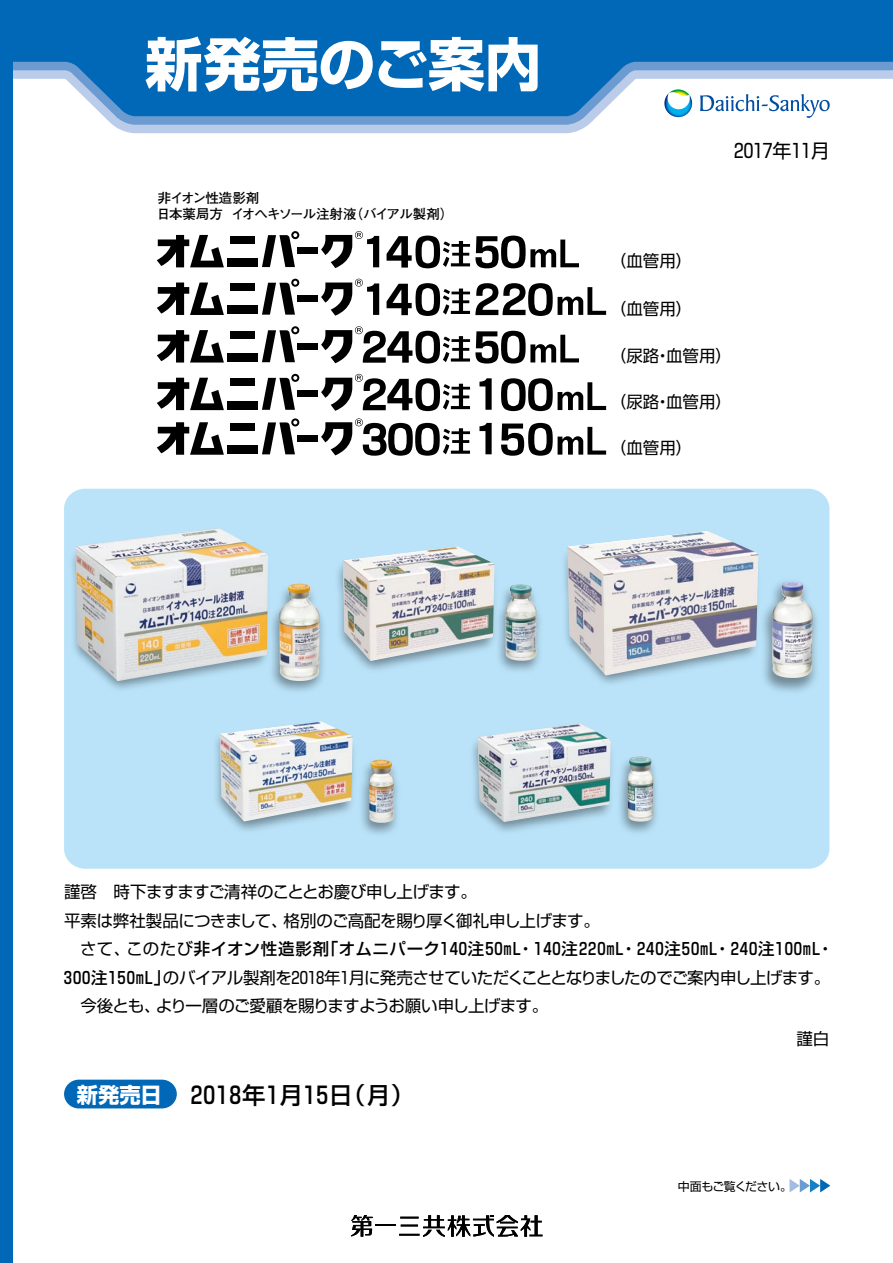
<style>
.page{position:relative;width:893px;height:1263px;background:#fff}
.page>*{position:absolute;margin:0;border:0;box-sizing:border-box;transform-origin:0 0}
.t1{font:700 57.45px "Shin Go Pro";letter-spacing:-.01em;color:#fff}
.t2{font:500 23.4px "Shin Go Pro";color:#000}
.t3{font:700 21.3px "Shin Go Pro";color:#fff}
.t4{font:19.2px "Shin Go Pro";color:#000}
.t5{font:16.5px/28.5px "Shin Go Pro";letter-spacing:-.045em;color:#000}
.t6{font:500 16.5px "Shin Go Pro";letter-spacing:.04em;color:#000}
.t7{font:16.5px "UD Shin Go Pro";color:#000}
.t8{font:700 13.5px "Futo Go B101 Pro";letter-spacing:-.065em;color:#000}
.t9{font:11.85px "Shin Go Pro";letter-spacing:-.05em;color:#000}
.s1{font-weight:400}
</style>
<div class="page">
<div style="left:113px;top:125px;width:475px;height:8px;background:#bbccea"></div>
<svg style="left:103px;top:116px;width:577px;height:9px;fill:#6c9bd2"></svg>
<svg style="left:13px;top:0;width:880px;height:116px;background:#237cc0"></svg>
<div style="left:0;top:0;width:13px;height:1263px;background:#0068b7"></div>
<svg style="left:700px;top:94px;width:130px;height:24px"></svg>
<svg style="left:664px;top:89px;width:28px;height:28px"></svg>
<svg style="left:789px;top:1179px;width:41px;height:13px"></svg>
<hr style="left:376px;top:1224px;width:20px;height:2px;background:#000">
<svg style="left:399px;top:1215px;width:143px;height:22px"></svg>
<svg style="left:351px;top:1215px;width:22px;height:22px"></svg>
<div style="left:64px;top:489px;width:765px;height:380px;background:#bae3f9;border-radius:21px"></div>
<div style="left:297px;top:248px;width:20px;height:6px;background:#000"></div>
<svg style="left:157px;top:235px;width:67px;height:32px"></svg>
<div style="left:231px;top:236px;width:24px;height:7px;background:#000"></div>
<div style="left:228px;top:258px;width:30px;height:8px;background:#000"></div>
<svg style="left:262px;top:231px;width:37px;height:36px"></svg>
<svg style="left:321px;top:231px;width:58px;height:37px"></svg>
<svg style="left:387px;top:236px;width:192px;height:32px"></svg>
<div style="left:297px;top:295px;width:20px;height:7px;background:#000"></div>
<svg style="left:157px;top:282px;width:67px;height:33px"></svg>
<div style="left:231px;top:284px;width:24px;height:7px;background:#000"></div>
<div style="left:228px;top:306px;width:30px;height:8px;background:#000"></div>
<svg style="left:262px;top:279px;width:37px;height:36px"></svg>
<svg style="left:321px;top:279px;width:58px;height:37px"></svg>
<svg style="left:387px;top:283px;width:219px;height:33px"></svg>
<div style="left:297px;top:343px;width:20px;height:6px;background:#000"></div>
<svg style="left:157px;top:330px;width:67px;height:33px"></svg>
<div style="left:231px;top:331px;width:24px;height:8px;background:#000"></div>
<div style="left:228px;top:353px;width:30px;height:8px;background:#000"></div>
<svg style="left:262px;top:326px;width:37px;height:36px"></svg>
<svg style="left:321px;top:326px;width:258px;height:37px"></svg>
<svg style="left:479px;top:378px;width:13px;height:32px"></svg>
<svg style="left:501px;top:378px;width:105px;height:33px"></svg>
<div style="left:297px;top:390px;width:20px;height:7px;background:#000"></div>
<svg style="left:157px;top:378px;width:67px;height:32px"></svg>
<div style="left:231px;top:379px;width:24px;height:7px;background:#000"></div>
<div style="left:228px;top:401px;width:30px;height:8px;background:#000"></div>
<svg style="left:262px;top:374px;width:37px;height:36px"></svg>
<svg style="left:321px;top:374px;width:149px;height:37px"></svg>
<svg style="left:479px;top:423px;width:13px;height:31px"></svg>
<div style="left:297px;top:435px;width:20px;height:7px;background:#000"></div>
<svg style="left:157px;top:422px;width:67px;height:33px"></svg>
<div style="left:231px;top:423px;width:24px;height:8px;background:#000"></div>
<div style="left:228px;top:446px;width:30px;height:8px;background:#000"></div>
<svg style="left:262px;top:418px;width:37px;height:36px"></svg>
<svg style="left:321px;top:418px;width:149px;height:38px"></svg>
<svg style="left:501px;top:423px;width:105px;height:33px"></svg>
<img style="left:215px;top:738px;width:139px;height:93px">
<img style="left:220px;top:721px;width:133px;height:100px">
<img style="left:72px;top:552px;width:97px;height:138px">
<img style="left:76px;top:528px;width:192px;height:153px">
<img style="left:472px;top:739px;width:140px;height:93px">
<img style="left:478px;top:724px;width:133px;height:98px">
<img style="left:337px;top:561px;width:86px;height:109px">
<img style="left:343px;top:546px;width:152px;height:115px">
<img style="left:567px;top:531px;width:192px;height:145px">
<img style="left:361px;top:764px;width:37px;height:70px">
<img style="left:369px;top:759px;width:25px;height:64px">
<img style="left:265px;top:579px;width:59px;height:112px">
<img style="left:279px;top:583px;width:41px;height:98px">
<img style="left:491px;top:580px;width:49px;height:91px">
<img style="left:505px;top:584px;width:32px;height:77px">
<img style="left:756px;top:575px;width:61px;height:117px">
<img style="left:772px;top:582px;width:41px;height:96px">
<img style="left:619px;top:761px;width:38px;height:72px">
<img style="left:627px;top:756px;width:26px;height:66px">
<div style="left:64px;top:1080px;width:113px;height:28px;background:#0068b7"></div>
<h1 class="t1" style="left:145px;top:19px;width:398px">新発売のご案内</h1>
<p class="t8" style="left:158px;top:187px;width:103px">非イオン性造影剤</p>
<p class="t8" style="left:157px;top:203px;width:68px">日本薬局方</p>
<p class="t8" style="left:350px;top:203px;width:106px">（バイアル製剤(</p>
<p class="t8" style="left:231px;top:203px;width:127px">イオヘキソール注射液</p>
<p class="t4" style="left:734px;top:135px;width:97px">2017年11月</p>
<p class="t7" style="left:610px;top:247px;width:84px">（血管用(</p>
<p class="t7" style="left:610px;top:295px;width:84px">（血管用(</p>
<p class="t7" style="left:610px;top:342px;width:124px">（尿路血管用(</p>
<p class="t7" style="left:654px;top:342px;width:18px">・</p>
<p class="t7" style="left:610px;top:388px;width:124px">（尿路血管用(</p>
<p class="t7" style="left:654px;top:388px;width:18px">・</p>
<p class="t7" style="left:610px;top:435px;width:84px">（血管用(</p>
<p class="t5" style="left:284px;top:875px;width:318px;text-indent:-220px">謹啓　時下ますますご清祥のこととお慶び申し上げます。<br>格別のご高配を賜り厚く御礼申し上げます。</p>
<p class="t5" style="left:64px;top:904px;width:225px">平素は弊社製品につきまして、</p>
<p class="t5" style="left:80px;top:932px;width:52px">さて、</p>
<p class="t6" style="left:126px;top:935px;width:204px"><span class="s1">このたび</span>非イオン性造影剤</p>
<p class="t6" style="left:322px;top:935px;width:200px">「オムニパーク140注50mL</p>
<p class="t6" style="left:518px;top:935px;width:108px">・140注220mL</p>
<p class="t6" style="left:620px;top:935px;width:98px">・240注50mL</p>
<p class="t6" style="left:714px;top:935px;width:108px">・240注100mL</p>
<p class="t6" style="left:817px;top:935px;width:18px">・</p>
<p class="t5" style="left:163px;top:961px;width:669px">のバイアル製剤を2018年1月に発売させていただくこととなりましたのでご案内申し上げます。</p>
<p class="t6" style="left:64px;top:964px;width:108px">300注150mL」</p>
<p class="t5" style="left:156px;top:989px;width:394px">より一層のご愛顧を賜りますようお願い申し上げます。</p>
<p class="t5" style="left:64px;top:989px;width:98px">　今後とも、</p>
<p class="t3" style="left:77px;top:1078px;width:87px">新発売日</p>
<h2 class="t2" style="left:191px;top:1076px;width:225px">2018年月1 15 （日 月(</h2>
<p class="t5" style="left:796px;top:1022px;width:34px">謹白</p>
<p class="t9" style="left:678px;top:1176px;width:115px">中面もご覧ください。</p>
</div>
